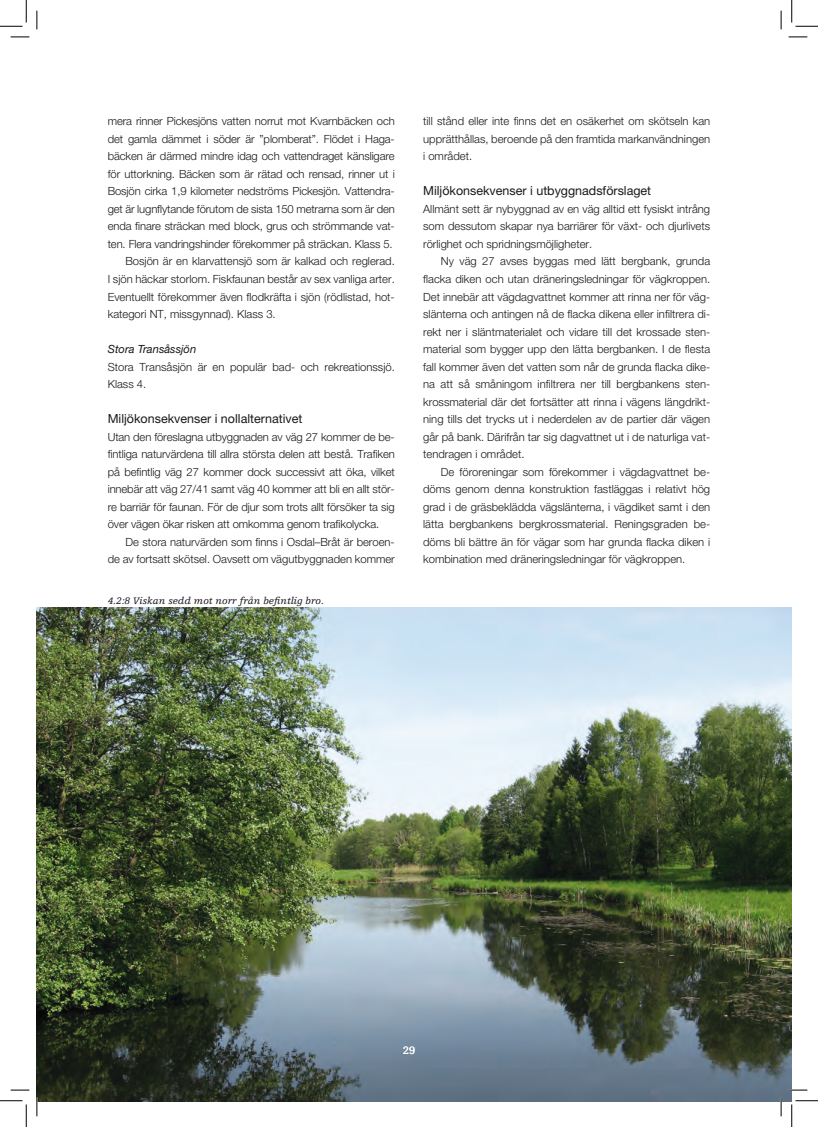
<style>
.page{position:relative;width:818px;height:1127px;background:#fff}
.page>*{position:absolute;margin:0;border:0;box-sizing:border-box;transform-origin:0 0}
.t1{font:12.5px "Helvetica Neue";color:#1a171c}
.t2{font:300 11.25px/17.5px "Helvetica Neue LT";color:#1a171c}
.t3{font:11.25px "Egyptienne FLT";color:#fff}
.t4{font:italic 10px "Egyptienne FLT";color:#1a171c}
.s1{font-family:"Helvetica Neue";font-weight:400;font-style:italic}
</style>
<div class="page">
<img style="left:37px;top:607px;width:754px;height:494px">
<svg style="left:11px;top:36px;width:18px;height:2px"></svg>
<svg style="left:788px;top:36px;width:19px;height:2px"></svg>
<svg style="left:11px;top:1089px;width:18px;height:1px"></svg>
<svg style="left:788px;top:1088px;width:19px;height:2px"></svg>
<svg style="left:36px;top:11px;width:2px;height:18px"></svg>
<svg style="left:36px;top:1097px;width:2px;height:18px"></svg>
<svg style="left:780px;top:11px;width:2px;height:18px"></svg>
<svg style="left:780px;top:1097px;width:2px;height:18px"></svg>
<svg style="left:0;top:0;width:27px;height:27px"></svg>
<svg style="left:0;top:1100px;width:27px;height:26px"></svg>
<svg style="left:791px;top:0;width:27px;height:27px"></svg>
<svg style="left:791px;top:1100px;width:27px;height:26px"></svg>
<p class="t2" style="left:108px;top:112px;width:289px">mera rinner Pickesjöns vatten norrut mot Kvarnbäcken och</p>
<p class="t2" style="left:108px;top:130px;width:289px">det gamla dämmet i söder är ”plomberat”. Flödet i Haga-</p>
<p class="t2" style="left:108px;top:147px;width:288px">bäcken är därmed mindre idag och vattendraget känsligare</p>
<p class="t2" style="left:108px;top:165px;width:289px">för uttorkning. Bäcken som är rätad och rensad, rinner ut i</p>
<p class="t2" style="left:108px;top:182px;width:289px">Bosjön cirka 1,9 kilometer nedströms Pickesjön. Vattendra-</p>
<p class="t2" style="left:108px;top:200px;width:289px">get är lugnflytande förutom de sista 150 metrarna som är den</p>
<p class="t2" style="left:108px;top:217px;width:289px">enda finare sträckan med block, grus och strömmande vat-</p>
<p class="t2" style="left:108px;top:235px;width:286px">ten. Flera vandringshinder förekommer på sträckan. Klass 5.</p>
<p class="t2" style="left:125px;top:252px;width:271px">Bosjön är en klarvattensjö som är kalkad och reglerad.</p>
<p class="t2" style="left:108px;top:270px;width:289px">I sjön häckar storlom. Fiskfaunan består av sex vanliga arter.</p>
<p class="t2" style="left:108px;top:287px;width:288px">Eventuellt förekommer även flodkräfta i sjön (rödlistad, hot-</p>
<p class="t2" style="left:108px;top:305px;width:169px">kategori NT, missgynnad). Klass 3.</p>
<p class="t2" style="left:108px;top:340px;width:289px"><span class="s1">Stora Transåssjön<br></span>Stora Transåsjön är en populär bad- och rekreationssjö.<br>Klass 4.</p>
<p class="t1" style="left:108px;top:411px;width:196px">Miljökonsekvenser i nollalternativet</p>
<p class="t2" style="left:108px;top:427px;width:289px">Utan den föreslagna utbyggnaden av väg 27 kommer de be-</p>
<p class="t2" style="left:108px;top:445px;width:289px">fintliga naturvärdena till allra största delen att bestå. Trafiken</p>
<p class="t2" style="left:108px;top:462px;width:289px">på befintlig väg 27 kommer dock successivt att öka, vilket</p>
<p class="t2" style="left:108px;top:480px;width:289px">innebär att väg 27/41 samt väg 40 kommer att bli en allt stör-</p>
<p class="t2" style="left:108px;top:497px;width:289px">re barriär för faunan. För de djur som trots allt försöker ta sig</p>
<p class="t2" style="left:108px;top:515px;width:273px">över vägen ökar risken att omkomma genom trafikolycka.</p>
<p class="t2" style="left:125px;top:532px;width:271px">De stora naturvärden som finns i Osdal–Bråt är beroen-</p>
<p class="t2" style="left:108px;top:550px;width:289px">de av fortsatt skötsel. Oavsett om vägutbyggnaden kommer</p>
<p class="t4" style="left:108px;top:595px;width:218px">4.2:8 Viskan sedd mot norr från befintlig bro.</p>
<p class="t2" style="left:423px;top:112px;width:289px;text-align:justify">till stånd eller inte finns det en osäkerhet om skötseln kan upprätthållas, beroende på den framtida markanvändningen i området.</p>
<p class="t1" style="left:423px;top:183px;width:230px">Miljökonsekvenser i utbyggnadsförslaget</p>
<p class="t2" style="left:423px;top:200px;width:288px">Allmänt sett är nybyggnad av en väg alltid ett fysiskt intrång</p>
<p class="t2" style="left:423px;top:217px;width:289px">som dessutom skapar nya barriärer för växt- och djurlivets</p>
<p class="t2" style="left:423px;top:235px;width:170px">rörlighet och spridningsmöjligheter.</p>
<p class="t2" style="left:441px;top:252px;width:271px">Ny väg 27 avses byggas med lätt bergbank, grunda</p>
<p class="t2" style="left:423px;top:270px;width:288px">flacka diken och utan dräneringsledningar för vägkroppen.</p>
<p class="t2" style="left:423px;top:287px;width:288px">Det innebär att vägdagvattnet kommer att rinna ner för väg-</p>
<p class="t2" style="left:423px;top:305px;width:289px">slänterna och antingen nå de flacka dikena eller infiltrera di-</p>
<p class="t2" style="left:423px;top:322px;width:287px">rekt ner i släntmaterialet och vidare till det krossade sten-</p>
<p class="t2" style="left:423px;top:340px;width:289px">material som bygger upp den lätta bergbanken. I de flesta</p>
<p class="t2" style="left:423px;top:357px;width:287px">fall kommer även det vatten som når de grunda flacka dike-</p>
<p class="t2" style="left:423px;top:375px;width:288px">na att så småningom infiltrera ner till bergbankens sten-</p>
<p class="t2" style="left:423px;top:392px;width:288px">krossmaterial där det fortsätter att rinna i vägens längdrikt-</p>
<p class="t2" style="left:423px;top:410px;width:288px">ning tills det trycks ut i nederdelen av de partier där vägen</p>
<p class="t2" style="left:423px;top:427px;width:288px">går på bank. Därifrån tar sig dagvattnet ut i de naturliga vat-</p>
<p class="t2" style="left:423px;top:445px;width:103px">tendragen i området.</p>
<p class="t2" style="left:441px;top:462px;width:271px">De föroreningar som förekommer i vägdagvattnet be-</p>
<p class="t2" style="left:423px;top:480px;width:288px">döms genom denna konstruktion fastläggas i relativt hög</p>
<p class="t2" style="left:423px;top:497px;width:289px">grad i de gräsbeklädda vägslänterna, i vägdiket samt i den</p>
<p class="t2" style="left:423px;top:515px;width:289px">lätta bergbankens bergkrossmaterial. Reningsgraden be-</p>
<p class="t2" style="left:423px;top:532px;width:288px">döms bli bättre än för vägar som har grunda flacka diken i</p>
<p class="t2" style="left:423px;top:550px;width:264px">kombination med dräneringsledningar för vägkroppen.</p>
<p class="t3" style="left:403px;top:1043px;width:14px">29</p>
</div>
